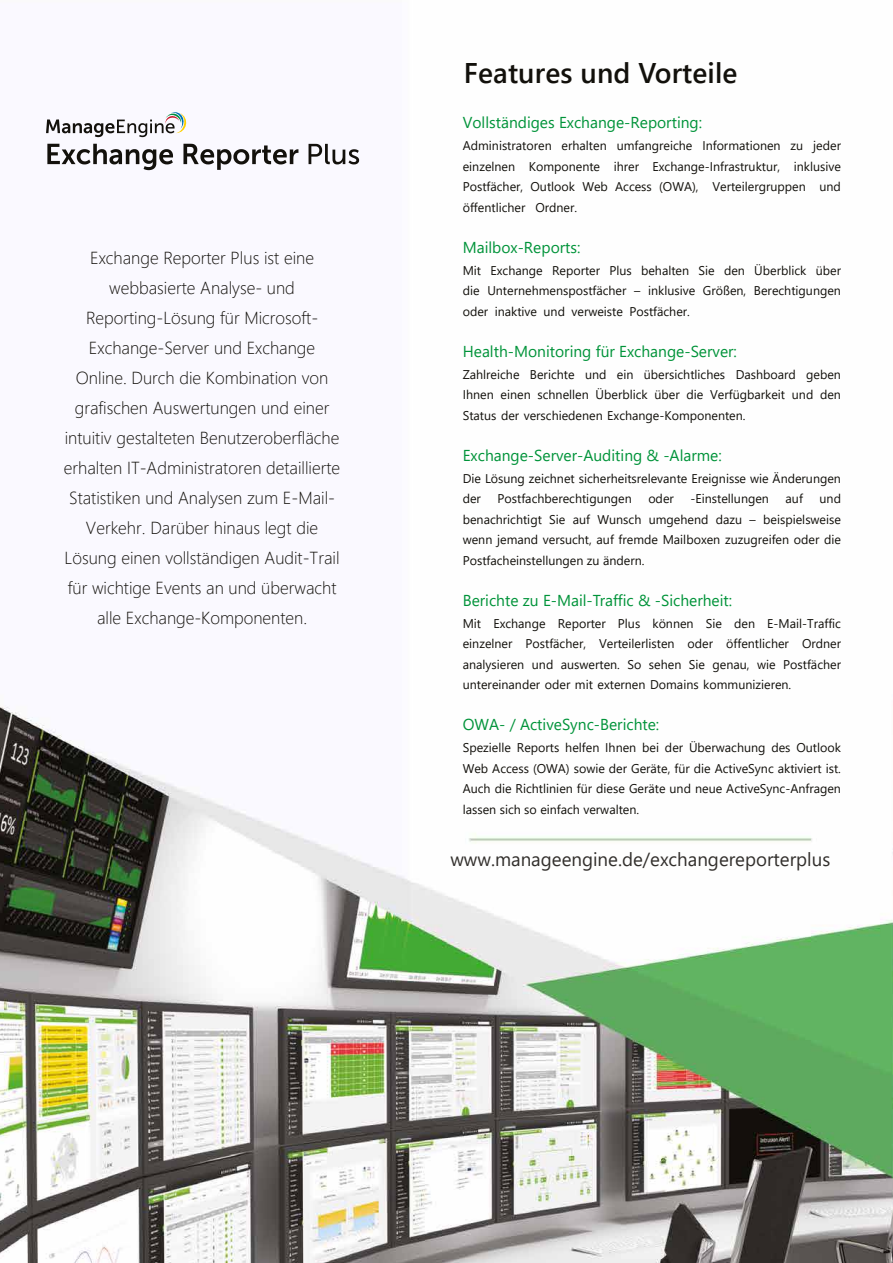
<style>
.page{position:relative;width:893px;height:1263px;background:#fff}
.page>*{position:absolute;margin:0;border:0;box-sizing:border-box;transform-origin:0 0}
.t1{font:600 28.5px "Segoe UI";letter-spacing:.005em;color:#12100b}
.t2{font:18.9px "Segoe UI";color:#322f2c}
.t3{font:300 17.4px/30px "Segoe UI";color:#12100b;text-align:center}
.t4{font:15.75px "Segoe UI";color:#009339}
.t5{font:12.6px/20.5px "Segoe UI";color:#12100b;text-align:justify}
</style>
<div class="page">
<img style="left:0;top:137px;width:893px;height:1126px">
<svg style="left:47px;top:144px;width:126px;height:26px"></svg>
<svg style="left:183px;top:144px;width:115px;height:26px"></svg>
<svg style="left:309px;top:144px;width:50px;height:20px"></svg>
<svg style="left:46px;top:112px;width:141px;height:25px"></svg>
<p class="t3" style="left:64px;top:241px;width:278px">Exchange Reporter Plus ist eine webbasierte Analyse- und Reporting-Lösung für Microsoft-Exchange-Server und Exchange Online. Durch die Kombination von grafischen Auswertungen und einer intuitiv gestalteten Benutzeroberfläche erhalten IT-Administratoren detaillierte Statistiken und Analysen zum E-Mail-Verkehr. Darüber hinaus legt die Lösung einen vollständigen Audit-Trail für wichtige Events an und überwacht alle Exchange-Komponenten.</p>
<h1 class="t1" style="left:464px;top:46px;width:275px">Features und Vorteile</h1>
<p class="t4" style="left:463px;top:108px;width:241px">Vollständiges Exchange-Reporting:</p>
<p class="t5" style="left:463px;top:134px;width:380px">Administratoren erhalten umfangreiche Informationen zu jeder einzelnen Komponente ihrer Exchange-Infrastruktur, inklusive Postfächer, Outlook Web Access (OWA), Verteilergruppen und öffentlicher Ordner.</p>
<p class="t4" style="left:463px;top:232px;width:119px">Mailbox-Reports:</p>
<p class="t5" style="left:463px;top:259px;width:380px">Mit Exchange Reporter Plus behalten Sie den Überblick über die Unternehmenspostfächer – inklusive Größen, Berechtigungen oder inaktive und verweiste Postfächer.</p>
<p class="t4" style="left:463px;top:336px;width:276px">Health-Monitoring für Exchange-Server:</p>
<p class="t5" style="left:463px;top:363px;width:380px">Zahlreiche Berichte und ein übersichtliches Dashboard geben Ihnen einen schnellen Überblick über die Verfügbarkeit und den Status der verschiedenen Exchange-Komponenten.</p>
<p class="t4" style="left:463px;top:440px;width:261px">Exchange-Server-Auditing &amp; -Alarme:</p>
<p class="t5" style="left:463px;top:467px;width:380px">Die Lösung zeichnet sicherheitsrelevante Ereignisse wie Änderungen der</p>
<p class="t5" style="left:498px;top:487px;width:136px">Postfachberechtigungen</p>
<p class="t5" style="left:648px;top:487px;width:27px">oder</p>
<p class="t5" style="left:690px;top:487px;width:80px">-Einstellungen</p>
<p class="t5" style="left:786px;top:487px;width:19px">auf</p>
<p class="t5" style="left:463px;top:487px;width:380px;text-indent:357px">und benachrichtigt Sie auf Wunsch umgehend dazu – beispielsweise wenn jemand versucht, auf fremde Mailboxen zuzugreifen oder die Postfacheinstellungen zu ändern.</p>
<p class="t4" style="left:463px;top:585px;width:271px">Berichte zu E-Mail-Traffic &amp; -Sicherheit:</p>
<p class="t5" style="left:463px;top:612px;width:380px">Mit Exchange Reporter Plus können Sie den E-Mail-Traffic einzelner Postfächer, Verteilerlisten oder öffentlicher Ordner analysieren und auswerten. So sehen Sie genau, wie Postfächer untereinander oder mit externen Domains kommunizieren.</p>
<p class="t4" style="left:463px;top:710px;width:198px">OWA- / ActiveSync-Berichte:</p>
<p class="t5" style="left:463px;top:736px;width:380px">Spezielle Reports helfen Ihnen bei der Überwachung des Outlook Web Access (OWA) sowie der Geräte, für die ActiveSync aktiviert ist.<br>Auch die Richtlinien für diese Geräte und neue ActiveSync-Anfragen lassen sich so einfach verwalten.</p>
<h2 class="t2" style="left:450px;top:841px;width:381px">www.manageengine.de/exchangereporterplus</h2>
</div>
